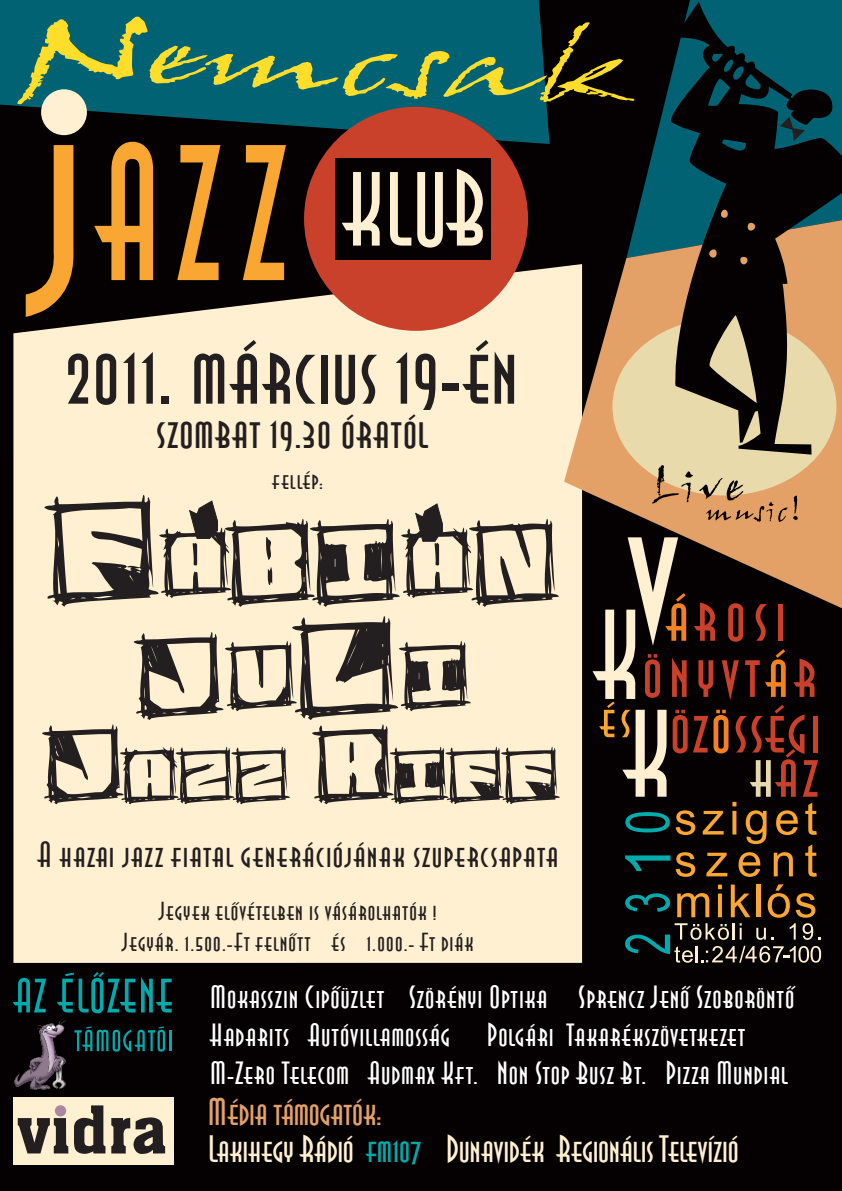
<style>
.page{position:relative;width:842px;height:1191px;background:#050001}
.page>*{position:absolute;margin:0;border:0;box-sizing:border-box;transform-origin:0 0}
.t1{font:91.4px "Anna Itc SCDEE";letter-spacing:.025em;color:#231f20}
.t2{font:48.5px "Anna Itc SCDEE";letter-spacing:.03em;color:#231f20}
.t3{font:38px/37px "Anna Itc SCDEE";letter-spacing:.01em;color:#fef0d0}
.t4{font:36px "Anna Itc SCDEE";letter-spacing:.055em;color:#231f20}
.t5{font:32px/38.4px "Anna Itc SCDEE";letter-spacing:.04em;color:#fff}
.t6{font:26px/31.2px "Anna Itc SCDEE";letter-spacing:.055em;color:#231f20;text-align:center}
.s1{font-family:"Anna Itc DEE";color:#e3a168}
.s2{color:#e3a168}
.s3{color:#00aaad}
</style>
<div class="page">
<div style="left:13px;top:264px;width:569px;height:699px;background:#fef0d0"></div>
<svg style="left:94px;top:144px;width:59px;height:136px"></svg>
<svg style="left:0;top:0;width:549px;height:144px;fill:#006273"></svg>
<svg style="left:634px;top:0;width:208px;height:219px"></svg>
<svg style="left:564px;top:219px;width:278px;height:393px;fill:#e3a168"></svg>
<svg style="left:177px;top:145px;width:43px;height:135px"></svg>
<svg style="left:243px;top:145px;width:43px;height:135px"></svg>
<svg style="left:26px;top:145px;width:48px;height:172px"></svg>
<div style="left:304px;top:107px;width:224px;height:224px;background:#c9402b;border-radius:50%"></div>
<div style="left:335px;top:159px;width:156px;height:101px;background:#050001"></div>
<svg style="left:342px;top:172px;width:38px;height:74px"></svg>
<svg style="left:390px;top:172px;width:21px;height:74px"></svg>
<svg style="left:417px;top:169px;width:66px;height:79px"></svg>
<div style="left:41px;top:89px;width:46px;height:46px;background:#fef0d0;border-radius:50%"></div>
<div style="left:612px;top:318px;width:224px;height:177px;background:#e8daab;border-radius:50%"></div>
<svg style="left:667px;top:2px;width:175px;height:452px"></svg>
<svg style="left:708px;top:54px;width:53px;height:52px"></svg>
<svg style="left:780px;top:117px;width:25px;height:24px"></svg>
<svg style="left:722px;top:139px;width:26px;height:12px"></svg>
<svg style="left:718px;top:209px;width:11px;height:9px"></svg>
<svg style="left:746px;top:221px;width:12px;height:10px"></svg>
<svg style="left:706px;top:248px;width:12px;height:12px"></svg>
<svg style="left:738px;top:256px;width:12px;height:9px"></svg>
<svg style="left:708px;top:315px;width:49px;height:88px"></svg>
<svg style="left:677px;top:893px;width:32px;height:24px"></svg>
<svg style="left:718px;top:884px;width:4px;height:33px"></svg>
<svg style="left:731px;top:884px;width:19px;height:33px"></svg>
<hr style="left:756px;top:884px;width:4px;height:33px;background:#faa633">
<svg style="left:768px;top:884px;width:22px;height:33px"></svg>
<svg style="left:796px;top:893px;width:19px;height:24px"></svg>
<svg style="left:676px;top:852px;width:19px;height:25px"></svg>
<svg style="left:706px;top:852px;width:21px;height:24px"></svg>
<svg style="left:738px;top:852px;width:22px;height:25px"></svg>
<svg style="left:774px;top:852px;width:19px;height:24px"></svg>
<svg style="left:805px;top:844px;width:12px;height:32px"></svg>
<svg style="left:676px;top:810px;width:19px;height:25px"></svg>
<svg style="left:703px;top:811px;width:21px;height:23px"></svg>
<svg style="left:732px;top:802px;width:4px;height:32px"></svg>
<svg style="left:746px;top:810px;width:20px;height:34px"></svg>
<svg style="left:776px;top:810px;width:22px;height:25px"></svg>
<svg style="left:805px;top:802px;width:12px;height:33px"></svg>
<svg style="left:625px;top:812px;width:45px;height:20px"></svg>
<svg style="left:592px;top:537px;width:226px;height:259px"></svg>
<svg style="left:625px;top:855px;width:45px;height:16px"></svg>
<svg style="left:625px;top:893px;width:45px;height:18px"></svg>
<svg style="left:625px;top:923px;width:196px;height:39px"></svg>
<svg style="left:793px;top:495px;width:5px;height:25px"></svg>
<svg style="left:652px;top:465px;width:41px;height:38px"></svg>
<svg style="left:699px;top:478px;width:88px;height:44px"></svg>
<svg style="left:74px;top:1026px;width:91px;height:25px"></svg>
<hr style="left:169px;top:1030px;width:3px;height:21px;background:#00aaad">
<svg style="left:13px;top:977px;width:33px;height:35px"></svg>
<svg style="left:57px;top:972px;width:78px;height:41px"></svg>
<svg style="left:141px;top:977px;width:31px;height:35px"></svg>
<svg style="left:17px;top:17px;width:617px;height:87px;background:#2b6a5a"></svg>
<div style="left:13px;top:1096px;width:160px;height:68px;background:#fef0d0"></div>
<svg style="left:74px;top:1105px;width:31px;height:48px"></svg>
<div style="left:55px;top:1105px;width:11px;height:11px;background:#ab87a3;border-radius:50%"></div>
<svg style="left:111px;top:1117px;width:54px;height:37px"></svg>
<svg style="left:18px;top:1118px;width:50px;height:35px"></svg>
<img style="left:14px;top:1019px;width:52px;height:71px">
<svg style="left:44px;top:495px;width:515px;height:112px;background:#beb39c"></svg>
<svg style="left:134px;top:616px;width:337px;height:104px;background:#b8ad98"></svg>
<svg style="left:42px;top:724px;width:518px;height:80px;background:#c1b69f"></svg>
<h1 class="t1" style="left:66px;top:324px;width:453px">2011. március 19-én</h1>
<h2 class="t2" style="left:157px;top:405px;width:272px">szombat 19.30 óratól</h2>
<p class="t6" style="left:273px;top:465px;width:52px">fellép:</p>
<p class="t4" style="left:38px;top:835px;width:522px">A hazai jazz fiatal generációjának szupercsapata</p>
<p class="t6" style="left:122px;top:896px;width:353px">Jegyek elõvételben is vásárolhatók !<br>Jegyár. 1.500.-Ft felnõtt és 1.000.- Ft diák</p>
<p class="t5" style="left:210px;top:978px;width:586px">Mokasszin Cipõüzlet Szörényi Optika Sprencz Jenõ Szoboröntõ<br>Hadarits Autóvillamosság Polgári Takarékszövetkezet<br>M-Zero Telecom Audmax Kft. Non Stop Busz Bt. Pizza Mundial</p>
<p class="t3" style="left:208px;top:1095px;width:532px"><span class="s1">M</span><span class="s2">édia támogatók:<br></span>Lakihegy Rádió <span class="s3">fm107</span> Dunavidék Regionális Televízió</p>
</div>
